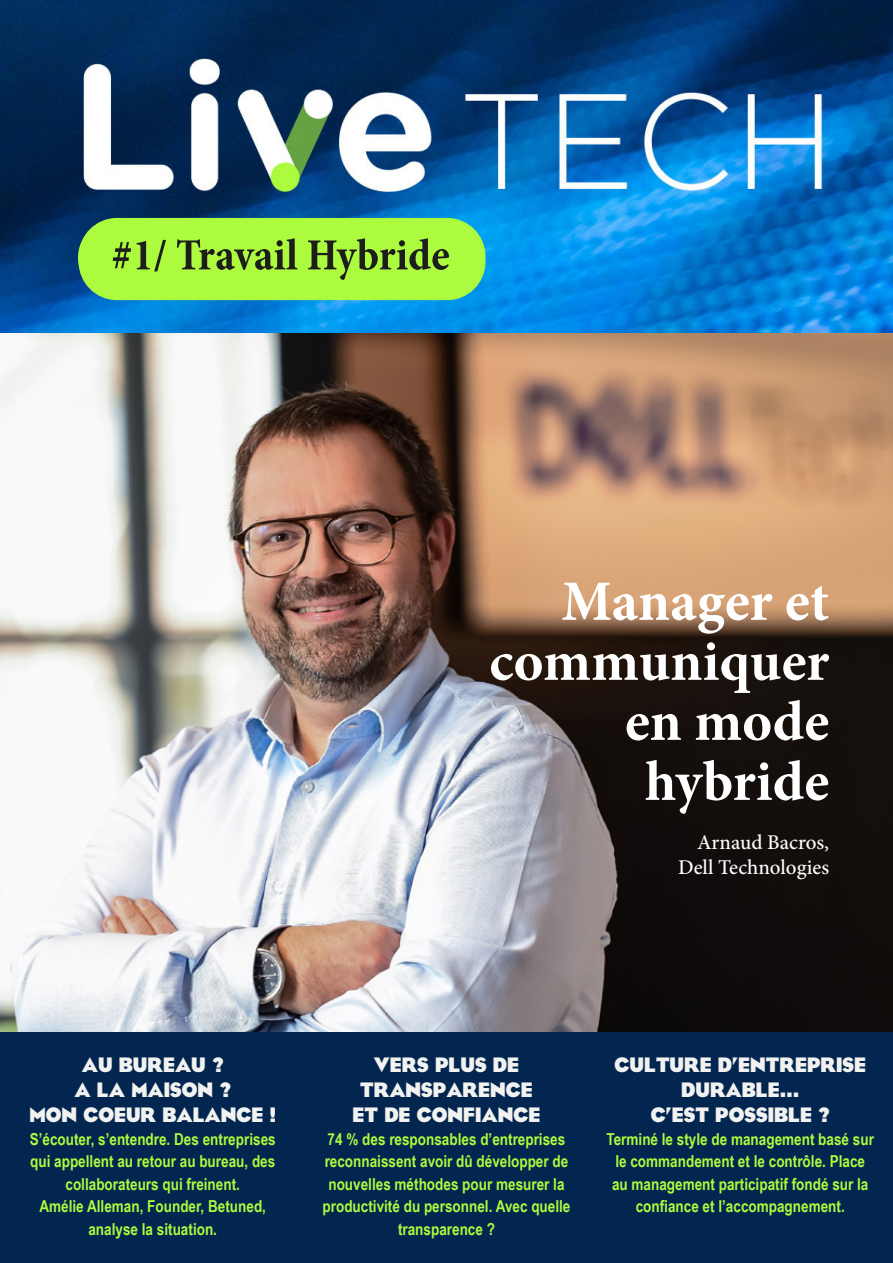
<style>
.page{position:relative;width:893px;height:1263px;background:#fff}
.page>*{position:absolute;margin:0;border:0;box-sizing:border-box;transform-origin:0 0}
.t1{font:700 57px/60px "Minion Pro";color:#fff;text-align:right}
.t2{font:700 21px/25.2px "Cg Eagle";color:#f2f2f0;text-align:center;scale:.93 1}
.t3{font:500 21px/25.2px "Minion Pro";color:#fff;text-align:right}
.t4{font:700 16.5px/22.5px "Arial Narrow";color:#acfb3e;text-align:center}
</style>
<div class="page">
<div style="left:0;top:993px;width:893px;height:270px;background:#032650"></div>
<img style="left:0;top:332px;width:893px;height:699px">
<img style="left:0;top:0;width:893px;height:332px">
<div style="left:79px;top:218px;width:406px;height:82px;background:#acfb3e;border-radius:38px"></div>
<svg style="left:113px;top:238px;width:336px;height:42px"></svg>
<h1 class="t1" style="left:489px;top:571px;width:341px">Manager et communiquer en mode hybride</h1>
<p class="t3" style="left:678px;top:829px;width:153px">Arnaud Bacros,<br>Dell Technologies</p>
<p class="t2" style="left:30px;top:1052px;width:266px">AU BUREAU ?<br>A LA MAISON ?<br>MON COEUR BALANCE !</p>
<p class="t4" style="left:30px;top:1127px;width:247px">S’écouter, s’entendre. Des entreprises qui appellent au retour au bureau, des collaborateurs qui freinent.<br>Amélie Alleman, Founder, Betuned, analyse la situation.</p>
<p class="t2" style="left:353px;top:1052px;width:203px">VERS PLUS DE<br>TRANSPARENCE<br>ET DE CONFIANCE</p>
<p class="t4" style="left:323px;top:1127px;width:249px">74 % des responsables d’entreprises reconnaissent avoir dû développer de nouvelles méthodes pour mesurer la productivité du personnel. Avec quelle transparence ?</p>
<p class="t2" style="left:614px;top:1052px;width:272px">CULTURE D’ENTREPRISE<br>DURABLE…<br>C’EST POSSIBLE ?</p>
<p class="t4" style="left:606px;top:1127px;width:269px">Terminé le style de management basé sur le commandement et le contrôle. Place au management participatif fondé sur la confiance et l’accompagnement.</p>
</div>
